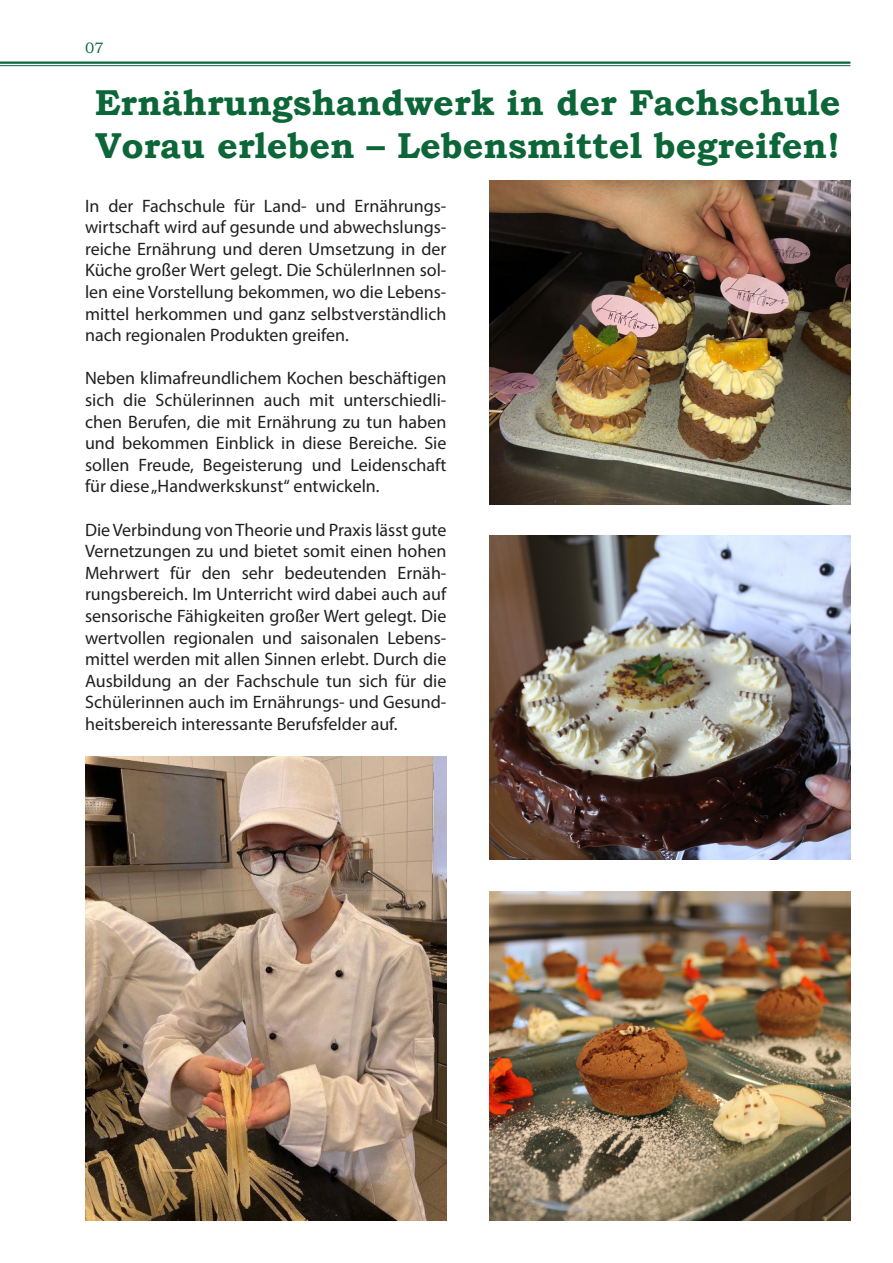
<style>
.page{position:relative;width:893px;height:1263px;background:#fff}
.page>*{position:absolute;margin:0;border:0;box-sizing:border-box;transform-origin:0 0}
.Absatzformat_1{font:700 36px/43.2px "Bookman Old Style";color:#0c6638}
.t1{font:18px/21.6px "Myriad Pro";color:#231f20;text-align:justify}
.t2{font:15px "Bookman Old Style";color:#0c6638}
</style>
<div class="page">
<hr style="left:0;top:62px;width:850px;height:2px;background:#0c6638">
<hr style="left:0;top:65px;width:850px;height:1px;background:#0c6638">
<img style="left:85px;top:756px;width:361px;height:464px">
<img style="left:489px;top:536px;width:361px;height:324px">
<img style="left:489px;top:891px;width:361px;height:329px">
<img style="left:489px;top:180px;width:361px;height:324px">
<p class="t2" style="left:85px;top:38px;width:20px">07</p>
<p class="Absatzformat_1" style="left:95px;top:80px;width:747px">Ernährungshandwerk in der Fachschule<br>Vorau erleben – Lebensmittel begreifen!</p>
<p class="t1" style="left:85px;top:194px;width:363px">In der Fachschule für Land- und Ernährungs&shy;wirtschaft wird auf gesunde und abwechslungs&shy;reiche Ernährung und deren Umsetzung in der Küche großer Wert gelegt. Die SchülerInnen sol&shy;len eine Vorstellung bekommen, wo die Lebens&shy;mittel herkommen und ganz selbstverständlich nach regionalen Produkten greifen.</p>
<p class="t1" style="left:85px;top:367px;width:363px">Neben klimafreundlichem Kochen beschäftigen sich die Schülerinnen auch mit unterschiedli&shy;chen Berufen, die mit Ernährung zu tun haben und bekommen Einblick in diese Bereiche. Sie sollen Freude, Begeisterung und Leidenschaft für diese „Handwerkskunst“ entwickeln.</p>
<p class="t1" style="left:85px;top:518px;width:363px">Die Verbindung von Theorie und Praxis lässt gute Vernetzungen zu und bietet somit einen hohen Mehrwert für den sehr bedeutenden Ernäh&shy;rungsbereich. Im Unterricht wird dabei auch auf sensorische Fähigkeiten großer Wert gelegt. Die wertvollen regionalen und saisonalen Lebens&shy;mittel werden mit allen Sinnen erlebt. Durch die Ausbildung an der Fachschule tun sich für die Schülerinnen auch im Ernährungs- und Gesund&shy;heitsbereich interessante Berufsfelder auf.</p>
</div>
